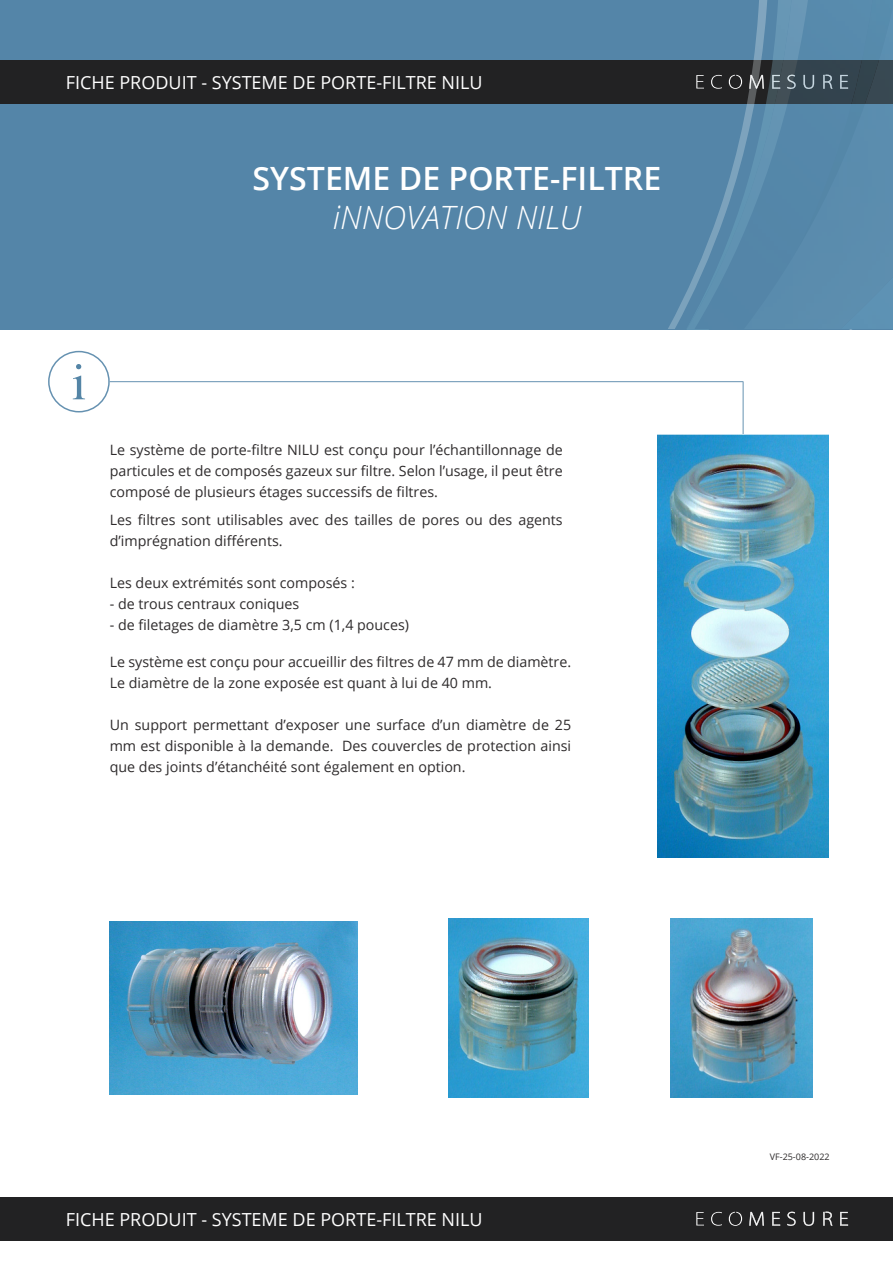
<style>
.page{position:relative;width:893px;height:1263px;background:#fff}
.page>*{position:absolute;margin:0;border:0;box-sizing:border-box;transform-origin:0 0}
.t1{font:600 32.1px "Open Sans";color:#fff}
.t2{font:italic 300 32.1px "Open Sans";color:#fff}
.t3{font:18px "Open Sans";color:#fff}
.t4{font:14.25px/21px "Open Sans";color:#2e2b2c;text-align:justify}
.t5{font:9px "Open Sans";color:#2e2b2c}
</style>
<div class="page">
<div style="left:0;top:0;width:893px;height:329px;background:#5485a8"></div>
<div style="left:0;top:60px;width:893px;height:44px;background:#222223"></div>
<div style="left:0;top:1197px;width:893px;height:44px;background:#222223"></div>
<svg style="left:696px;top:1212px;width:8px;height:13px"></svg>
<svg style="left:711px;top:1212px;width:11px;height:14px"></svg>
<svg style="left:729px;top:1212px;width:13px;height:14px"></svg>
<svg style="left:749px;top:1212px;width:15px;height:14px"></svg>
<svg style="left:772px;top:1212px;width:8px;height:14px"></svg>
<svg style="left:787px;top:1212px;width:9px;height:14px"></svg>
<svg style="left:803px;top:1212px;width:11px;height:14px"></svg>
<svg style="left:823px;top:1211px;width:9px;height:15px"></svg>
<svg style="left:840px;top:1212px;width:8px;height:14px"></svg>
<hr style="left:110px;top:381px;width:633px;height:1px;background:#5485a8">
<hr style="left:743px;top:382px;width:1px;height:62px;background:#5485a8">
<div style="left:48px;top:351px;width:62px;height:61px;border:2px solid #5485a8;border-radius:50%"></div>
<svg style="left:73px;top:364px;width:12px;height:35px"></svg>
<img style="left:696px;top:0;width:112px;height:146px">
<img style="left:668px;top:146px;width:76px;height:183px">
<img style="left:744px;top:7px;width:149px;height:322px">
<img style="left:657px;top:434px;width:171px;height:423px">
<img style="left:670px;top:918px;width:142px;height:179px">
<img style="left:449px;top:918px;width:140px;height:179px">
<img style="left:110px;top:921px;width:247px;height:174px">
<p class="t3" style="left:66px;top:70px;width:418px">FICHE PRODUIT - SYSTEME DE PORTE-FILTRE NILU</p>
<p class="t1" style="left:253px;top:156px;width:410px">SYSTEME DE PORTE-FILTRE</p>
<p class="t2" style="left:333px;top:195px;width:250px">iNNOVATION NILU</p>
<p class="t4" style="left:110px;top:439px;width:454px">Le système de porte-filtre NILU est conçu pour l’échantillonnage de particules et de composés gazeux sur filtre. Selon l’usage, il peut être composé de plusieurs étages successifs de filtres.</p>
<p class="t4" style="left:110px;top:509px;width:454px">Les filtres sont utilisables avec des tailles de pores ou des agents d’imprégnation différents.</p>
<p class="t4" style="left:110px;top:572px;width:247px">Les deux extrémités sont composés :</p>
<p class="t4" style="left:110px;top:593px;width:191px">- de trous centraux coniques</p>
<p class="t4" style="left:110px;top:614px;width:301px">- de filetages de diamètre 3,5 cm (1,4 pouces)</p>
<p class="t4" style="left:110px;top:650px;width:463px">Le système est conçu pour accueillir des filtres de 47 mm de diamètre.<br>Le diamètre de la zone exposée est quant à lui de 40 mm.</p>
<p class="t4" style="left:110px;top:713px;width:463px">Un support permettant d’exposer une surface d’un diamètre de 25 mm est disponible à la demande. Des couvercles de protection ainsi que des joints d’étanchéité sont également en option.</p>
<p class="t3" style="left:66px;top:1207px;width:418px">FICHE PRODUIT - SYSTEME DE PORTE-FILTRE NILU</p>
<p class="t5" style="left:770px;top:1151px;width:61px">VF-25-08-2022</p>
</div>
